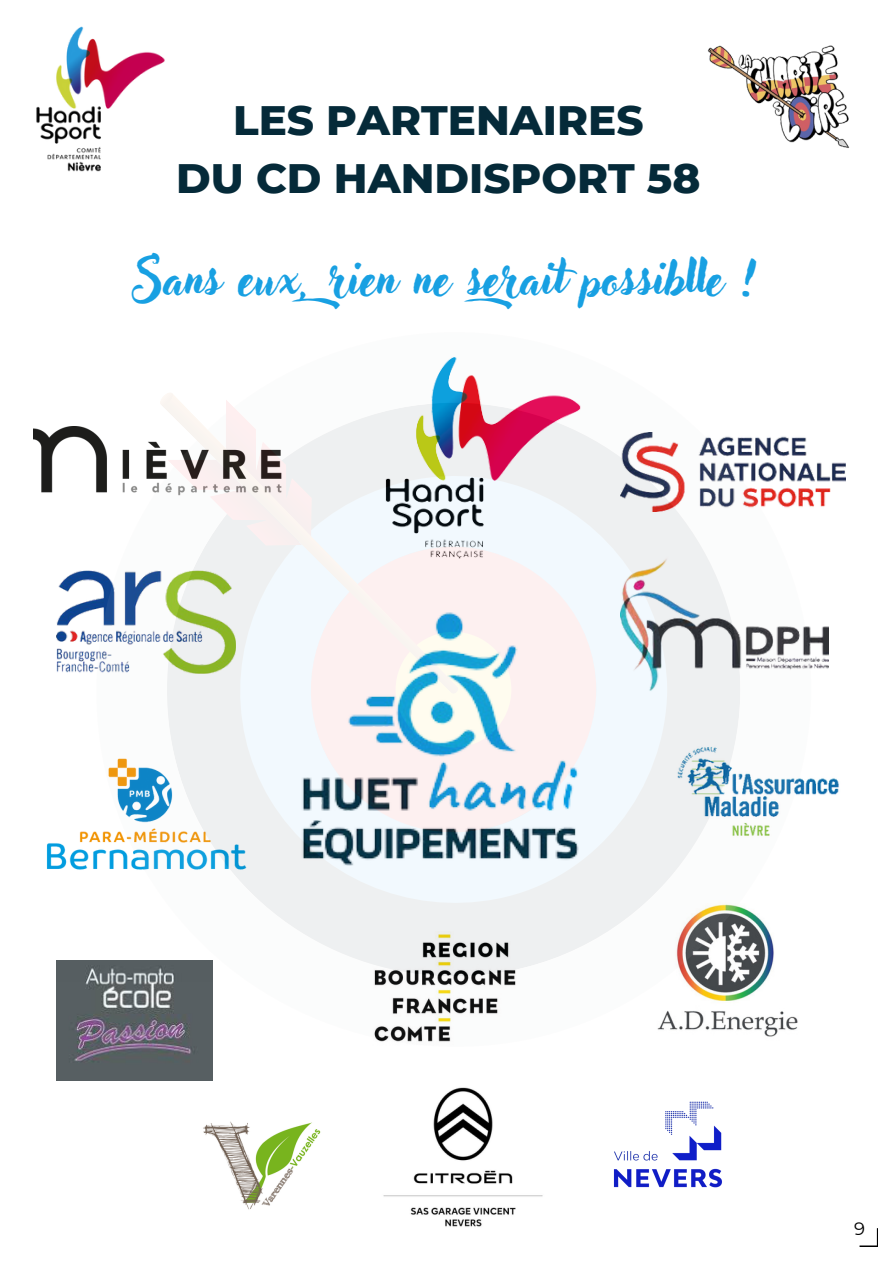
<style>
.page{position:relative;width:894px;height:1264px;background:#fff}
.page>*{position:absolute;margin:0;border:0;box-sizing:border-box;transform-origin:0 0}
.t1{font:47.25px "Adlery Pro Swash";color:#18a0e2}
.t2{font:800 42px/57.3px "Montserrat";color:#052a39;text-align:center}
.t3{font:18px "Montserrat";color:#000}
</style>
<div class="page">
<img style="left:36px;top:26px;width:129px;height:146px">
<svg style="left:859px;top:1228px;width:19px;height:18px"></svg>
<img style="left:46px;top:831px;width:50px;height:39px">
<img style="left:811px;top:626px;width:17px;height:43px">
<img style="left:203px;top:1121px;width:118px;height:89px">
<img style="left:613px;top:1101px;width:109px;height:87px">
<img style="left:57px;top:570px;width:39px;height:103px">
<img style="left:811px;top:778px;width:28px;height:17px">
<img style="left:34px;top:426px;width:62px;height:67px">
<img style="left:811px;top:462px;width:34px;height:45px">
<img style="left:383px;top:1087px;width:160px;height:140px">
<img style="left:57px;top:960px;width:155px;height:120px">
<svg style="left:96px;top:357px;width:715px;height:689px"></svg>
<svg style="left:160px;top:393px;width:298px;height:301px"></svg>
<svg style="left:160px;top:392px;width:152px;height:153px"></svg>
<img style="left:707px;top:45px;width:143px;height:103px">
<p class="t2" style="left:176px;top:92px;width:525px">LES PARTENAIRES<br>DU CD HANDISPORT 58</p>
<h1 class="t1" style="left:136px;top:256px;width:622px">Sans eux, rien ne serait possiblle !</h1>
<p class="t3" style="left:854px;top:1217px;width:12px">9</p>
</div>
